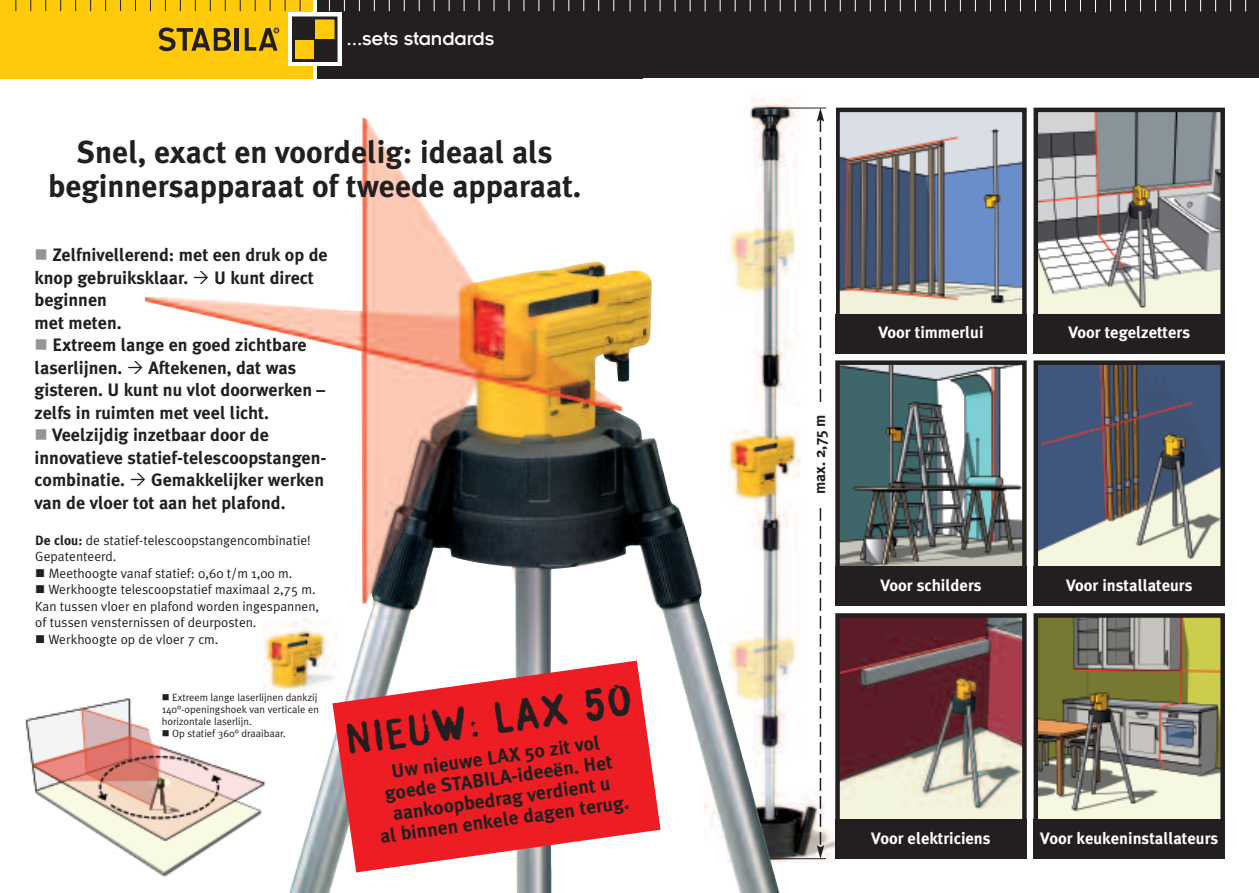
<style>
.page{position:relative;width:1259px;height:893px;background:#fff}
.page>*{position:absolute;margin:0;border:0;box-sizing:border-box;transform-origin:0 0}
.t1{font:40.5px "Stamp Gothic";color:#231f20}
.t2{font:700 31.5px/34.5px "Meta Plus";color:#231f20;text-align:center}
.t3{font:20.25px "Insignia";letter-spacing:-.01em;color:#fff}
.t4{font:700 19.5px/21px "Meta Plus";color:#231f20;text-align:center}
.t5{font:700 18px/22.5px "Meta Plus";color:#231f20}
.t6{font:700 16.5px "Meta Plus";color:#fff}
.t7{font:700 15.6px "Meta Plus";color:#231f20}
.t8{font:13.5px/16.5px "Meta Plus Normal";color:#231f20}
.t9{font:10.5px "Meta Plus Normal";color:#231f20}
.s1{font-family:"Meta Plus";font-weight:700}
</style>
<div class="page">
<img style="left:840px;top:113px;width:181px;height:201px">
<div style="left:835px;top:108px;width:191px;height:235px;border:4px solid #231f20"></div>
<img style="left:749px;top:97px;width:86px;height:765px">
<hr style="left:765px;top:858px;width:61px;height:1px;background:#231f20">
<img style="left:145px;top:117px;width:635px;height:776px">
<img style="left:25px;top:689px;width:252px;height:194px">
<svg style="left:816px;top:508px;width:8px;height:351px"></svg>
<svg style="left:816px;top:109px;width:8px;height:298px"></svg>
<hr style="left:767px;top:108px;width:59px;height:1px;background:#231f20">
<img style="left:1038px;top:113px;width:182px;height:201px">
<div style="left:1033px;top:108px;width:192px;height:235px;border:4px solid #231f20"></div>
<div style="left:1033px;top:314px;width:192px;height:39px;background:#231f20"></div>
<div style="left:835px;top:314px;width:191px;height:39px;background:#231f20"></div>
<img style="left:1038px;top:365px;width:182px;height:202px">
<div style="left:1033px;top:360px;width:192px;height:236px;border:4px solid #231f20"></div>
<div style="left:1033px;top:567px;width:192px;height:39px;background:#231f20"></div>
<img style="left:840px;top:365px;width:181px;height:202px">
<div style="left:835px;top:360px;width:191px;height:236px;border:4px solid #231f20"></div>
<div style="left:835px;top:567px;width:191px;height:39px;background:#231f20"></div>
<img style="left:1038px;top:618px;width:182px;height:201px">
<div style="left:1033px;top:613px;width:192px;height:236px;border:4px solid #231f20"></div>
<div style="left:1033px;top:819px;width:192px;height:40px;background:#231f20"></div>
<img style="left:840px;top:618px;width:181px;height:201px">
<div style="left:835px;top:613px;width:191px;height:236px;border:4px solid #231f20"></div>
<div style="left:835px;top:819px;width:191px;height:40px;background:#231f20"></div>
<div style="left:317px;top:0;width:325px;height:78px;background:#231f20"></div>
<div style="left:0;top:0;width:313px;height:78px;background:#feca0a"></div>
<div style="left:288px;top:13px;width:53px;height:53px;background:#fff"></div>
<div style="left:293px;top:39px;width:22px;height:22px;background:#feca0a"></div>
<div style="left:315px;top:18px;width:21px;height:21px;background:#feca0a"></div>
<div style="left:293px;top:18px;width:22px;height:21px;background:#231f20"></div>
<div style="left:315px;top:39px;width:21px;height:22px;background:#231f20"></div>
<div style="left:292px;top:16px;width:45px;height:46px;border:3px solid #231f20"></div>
<svg style="left:245px;top:28px;width:34px;height:23px"></svg>
<hr style="left:235px;top:28px;width:4px;height:23px;background:#231f20">
<svg style="left:158px;top:27px;width:73px;height:25px"></svg>
<div style="left:629px;top:0;width:630px;height:78px;background:#231f20"></div>
<svg style="left:1095px;top:0;width:1px;height:12px"></svg>
<svg style="left:332px;top:661px;width:328px;height:211px;fill:#ee1d23"></svg>
<img style="left:264px;top:619px;width:73px;height:83px">
<svg style="left:163px;top:694px;width:6px;height:6px"></svg>
<svg style="left:163px;top:730px;width:6px;height:6px"></svg>
<svg style="left:194px;top:271px;width:14px;height:13px"></svg>
<p class="t3" style="left:346px;top:32px;width:149px">...sets standards</p>
<h2 class="t2" style="left:48px;top:135px;width:535px">Snel, exact en voordelig: ideaal als beginnersapparaat of tweede apparaat.</h2>
<p class="t5" style="left:35px;top:244px;width:295px;text-indent:18px">Zelfnivellerend: met een druk op de knop gebruiksklaar.</p>
<p class="t5" style="left:214px;top:266px;width:101px">U kunt direct</p>
<p class="t5" style="left:35px;top:289px;width:74px">beginnen</p>
<p class="t5" style="left:35px;top:311px;width:89px">met meten.</p>
<p class="t5" style="left:52px;top:334px;width:256px">Extreem lange en goed zichtbare</p>
<p class="t5" style="left:35px;top:356px;width:89px">laserlijnen.</p>
<p class="t5" style="left:148px;top:356px;width:149px">Aftekenen, dat was</p>
<p class="t5" style="left:35px;top:379px;width:292px">gisteren. U kunt nu vlot doorwerken –</p>
<p class="t5" style="left:35px;top:401px;width:236px">zelfs in ruimten met veel licht.</p>
<p class="t5" style="left:52px;top:424px;width:218px">Veelzijdig inzetbaar door de</p>
<p class="t5" style="left:35px;top:446px;width:293px">innovatieve statief-telescoopstangen-</p>
<p class="t5" style="left:35px;top:469px;width:92px">combinatie.</p>
<p class="t5" style="left:35px;top:469px;width:291px;text-indent:117px">Gemakkelijker werken van de vloer tot aan het plafond.</p>
<p class="t8" style="left:35px;top:532px;width:277px"><span class="s1">De clou:</span> de statief-telescoopstangencombinatie!<br>Gepatenteerd.</p>
<p class="t8" style="left:49px;top:565px;width:245px">Meethoogte vanaf statief: 0,60 t/m 1,00 m.</p>
<p class="t8" style="left:48px;top:582px;width:269px">Werkhoogte telescoopstatief maximaal 2,75 m.</p>
<p class="t8" style="left:35px;top:598px;width:285px">Kan tussen vloer en plafond worden ingespannen,</p>
<p class="t8" style="left:35px;top:615px;width:223px">of tussen vensternissen of deurposten.</p>
<p class="t8" style="left:48px;top:631px;width:172px">Werkhoogte op de vloer 7 cm.</p>
<p class="t9" style="left:172px;top:691px;width:147px">Extreem lange laserlijnen dankzij</p>
<p class="t9" style="left:162px;top:703px;width:159px">140°-openingshoek van verticale en</p>
<p class="t9" style="left:162px;top:715px;width:92px">horizontale laserlijn.</p>
<p class="t9" style="left:172px;top:727px;width:115px">Op statief 360° draaibaar.</p>
<h1 class="t1" style="left:342px;top:717px;width:292px;rotate:-8deg">NIEUW: LAX 50</h1>
<p class="t4" style="left:370px;top:764px;width:252px;rotate:-8deg">Uw nieuwe LAX 50 zit vol goede STABILA-ideeën. Het aankoopbedrag verdient u<br>al binnen enkele dagen terug.</p>
<p class="t7" style="left:810px;top:494px;width:81px;rotate:-90deg">max. 2,75 m</p>
<p class="t6" style="left:878px;top:323px;width:107px">Voor timmerlui</p>
<p class="t6" style="left:1068px;top:323px;width:123px">Voor tegelzetters</p>
<p class="t6" style="left:880px;top:576px;width:103px">Voor schilders</p>
<p class="t6" style="left:1066px;top:576px;width:128px">Voor installateurs</p>
<p class="t6" style="left:871px;top:829px;width:121px">Voor elektriciens</p>
<p class="t6" style="left:1040px;top:829px;width:179px">Voor keukeninstallateurs</p>
</div>
